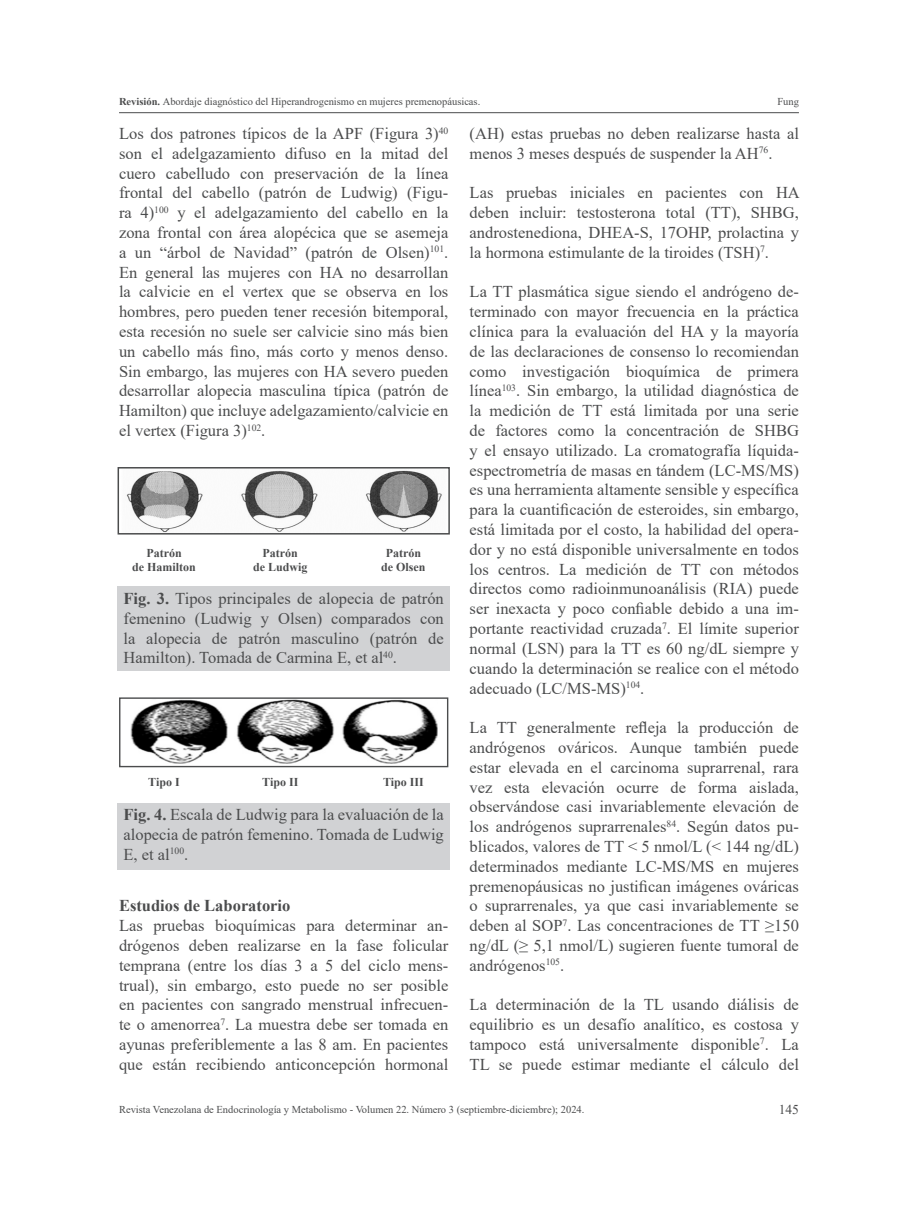
<style>
.page{position:relative;width:918px;height:1212px;background:#fff}
.page>*{position:absolute;margin:0;border:0;box-sizing:border-box;transform-origin:0 0}
.contenido_general{font:16.5px/19.8px "Times New Roman";color:#4b4c4d;text-align:justify}
.tabla{font:16.5px/19.8px "Times New Roman";color:#4b4c4d;text-align:justify}
.contenido_general-2{font:700 16.5px "Times New Roman";color:#4b4c4d}
.t1{font:13.5px "Times New Roman";color:#4b4c4d}
.contenido_diagrama{font:700 12px "Times New Roman";color:#4b4c4d}
.t2{font:10.5px "Times New Roman";color:#4b4c4d}
.s1{font-weight:700}
</style>
<div class="page">
<hr style="left:119px;top:112px;width:680px;height:1px;background:#4b4c4d">
<svg style="left:117px;top:467px;width:333px;height:68px"></svg>
<div style="left:118px;top:586px;width:332px;height:85px;background:#d1d2d4"></div>
<div style="left:118px;top:803px;width:332px;height:66px;background:#d1d2d4"></div>
<svg style="left:119px;top:697px;width:330px;height:71px"></svg>
<p class="t2" style="left:119px;top:94px;width:363px"><span class="s1">Revisión.</span> Abordaje diagnóstico del Hiperandrogenismo en mujeres premenopáusicas.</p>
<p class="t2" style="left:777px;top:94px;width:23px">Fung</p>
<p class="contenido_general" style="left:119px;top:123px;width:331px">Los dos patrones típicos de la APF (Figura 3)<sup>40 </sup>son el adelgazamiento difuso en la mitad del cuero cabelludo con preservación de la línea frontal del cabello (patrón de Ludwig) (Figu&shy;ra 4)<sup>100</sup> y el adelgazamiento del cabello en la zona frontal con área alopécica que se asemeja a un “árbol de Navidad” (patrón de Olsen)<sup>101</sup>.<br>En general las mujeres con HA no desarrollan la calvicie en el vertex que se observa en los hombres, pero pueden tener recesión bitemporal, esta recesión no suele ser calvicie sino más bien un cabello más fino, más corto y menos denso.<br>Sin embargo, las mujeres con HA severo pueden desarrollar alopecia masculina típica (patrón de Hamilton) que incluye adelgazamiento/calvicie en el vertex (Figura 3)<sup>102</sup>.</p>
<p class="contenido_general" style="left:470px;top:123px;width:331px">(AH) estas pruebas no deben realizarse hasta al menos 3 meses después de suspender la AH<sup>76</sup>.</p>
<p class="contenido_general" style="left:470px;top:182px;width:332px">Las pruebas iniciales en pacientes con HA deben incluir: testosterona total (TT), SHBG, androstenediona, DHEA-S, 17OHP, prolactina y la hormona estimulante de la tiroides (TSH)<sup>7</sup>.</p>
<p class="contenido_general" style="left:470px;top:281px;width:331px">La TT plasmática sigue siendo el andrógeno de&shy;terminado con mayor frecuencia en la práctica clínica para la evaluación del HA y la mayoría de las declaraciones de consenso lo recomiendan como investigación bioquímica de primera línea<sup>103</sup>. Sin embargo, la utilidad diagnóstica de la medición de TT está limitada por una serie de factores como la concentración de SHBG y el ensayo utilizado. La cromatografía líquida&shy;espectrometría de masas en tándem (LC-MS/MS) es una herramienta altamente sensible y específica para la cuantificación de esteroides, sin embargo, está limitada por el costo, la habilidad del opera&shy;dor y no está disponible universalmente en todos los centros. La medición de TT con métodos directos como radioinmunoanálisis (RIA) puede ser inexacta y poco confiable debido a una im&shy;portante reactividad cruzada<sup>7</sup>. El límite superior normal (LSN) para la TT es 60 ng/dL siempre y cuando la determinación se realice con el método adecuado (LC/MS-MS)<sup>104</sup>.</p>
<p class="contenido_general" style="left:470px;top:717px;width:331px">La TT generalmente refleja la producción de andrógenos ováricos. Aunque también puede estar elevada en el carcinoma suprarrenal, rara vez esta elevación ocurre de forma aislada, observándose casi invariablemente elevación de los andrógenos suprarrenales<sup>84</sup>. Según datos pu&shy;blicados, valores de TT &lt; 5 nmol/L (&lt; 144 ng/dL) determinados mediante LC-MS/MS en mujeres premenopáusicas no justifican imágenes ováricas o suprarrenales, ya que casi invariablemente se deben al SOP<sup>7</sup>. Las concentraciones de TT ≥150 ng/dL (≥ 5,1 nmol/L) sugieren fuente tumoral de andrógenos<sup>105</sup>.</p>
<p class="contenido_general" style="left:470px;top:994px;width:331px">La determinación de la TL usando diálisis de equilibrio es un desafío analítico, es costosa y tampoco está universalmente disponible<sup>7</sup>. La TL se puede estimar mediante el cálculo del</p>
<p class="contenido_diagrama" style="left:146px;top:544px;width:37px">Patrón</p>
<p class="contenido_diagrama" style="left:132px;top:558px;width:65px">de Hamilton</p>
<p class="contenido_diagrama" style="left:263px;top:544px;width:37px">Patrón</p>
<p class="contenido_diagrama" style="left:253px;top:558px;width:56px">de Ludwig</p>
<p class="contenido_diagrama" style="left:386px;top:544px;width:37px">Patrón</p>
<p class="contenido_diagrama" style="left:381px;top:558px;width:46px">de Olsen</p>
<p class="tabla" style="left:124px;top:588px;width:322px"><span class="s1">Fig. 3.</span> Tipos principales de alopecia de patrón femenino (Ludwig y Olsen) comparados con la alopecia de patrón masculino (patrón de Hamilton). Tomada de Carmina E, et al<sup>40</sup>.</p>
<p class="contenido_diagrama" style="left:148px;top:773px;width:33px">Tipo I</p>
<p class="contenido_diagrama" style="left:262px;top:773px;width:38px">Tipo II</p>
<p class="contenido_diagrama" style="left:383px;top:773px;width:42px">Tipo III</p>
<p class="tabla" style="left:124px;top:804px;width:322px"><span class="s1">Fig. 4.</span> Escala de Ludwig para la evaluación de la alopecia de patrón femenino. Tomada de Ludwig E, et al<sup>100</sup>.</p>
<p class="contenido_general-2" style="left:119px;top:894px;width:173px">Estudios de Laboratorio</p>
<p class="contenido_general" style="left:119px;top:915px;width:331px">Las pruebas bioquímicas para determinar an&shy;drógenos deben realizarse en la fase folicular temprana (entre los días 3 a 5 del ciclo mens&shy;trual), sin embargo, esto puede no ser posible en pacientes con sangrado menstrual infrecuen&shy;te o amenorrea<sup>7</sup>. La muestra debe ser tomada en ayunas preferiblemente a las 8 am. En pacientes que están recibiendo anticoncepción hormonal</p>
<p class="t2" style="left:119px;top:1102px;width:467px">Revista Venezolana de Endocrinología y Metabolismo - Volumen 22. Número 3 (septiembre-diciembre); 2024.</p>
<p class="t1" style="left:779px;top:1099px;width:22px">145</p>
</div>
